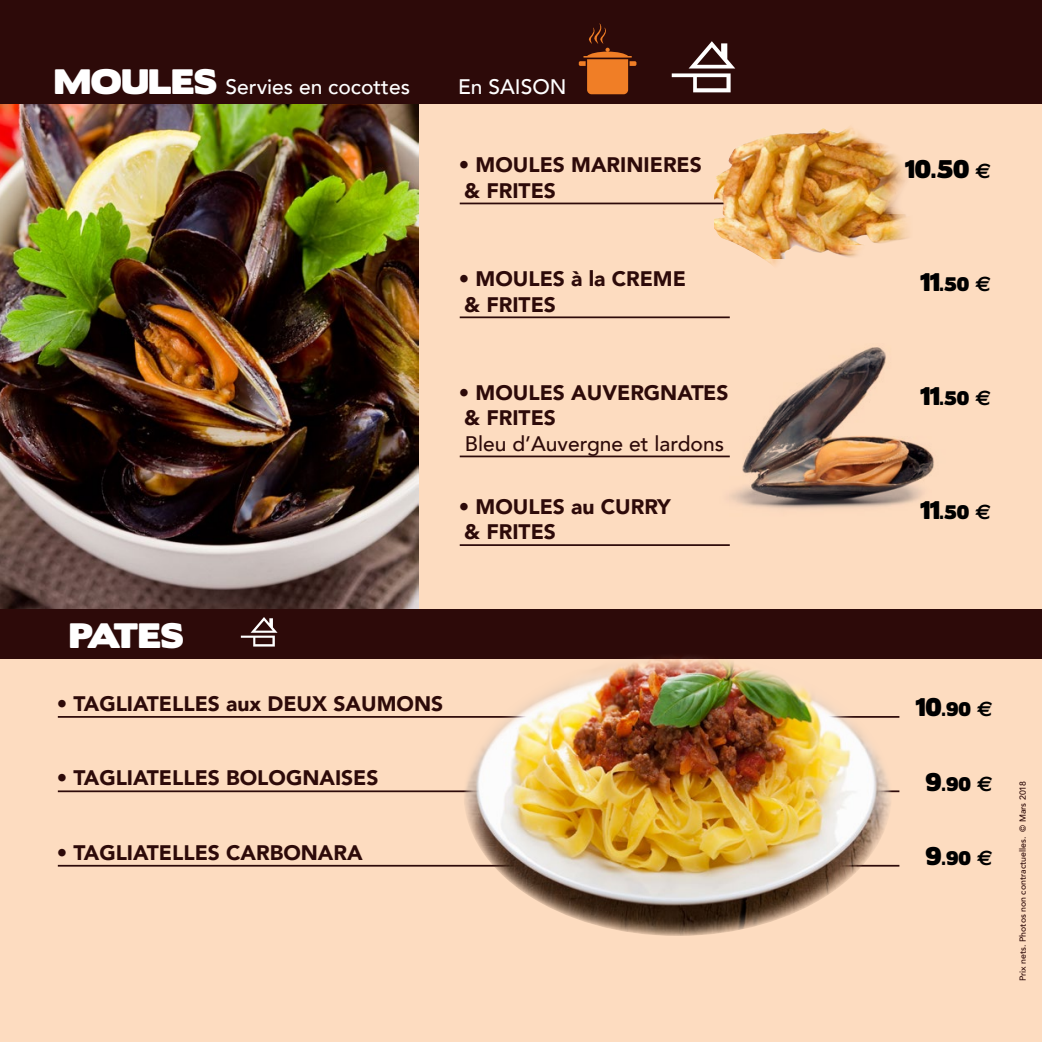
<style>
.page{position:relative;width:1042px;height:1042px;background:#fddcc0}
.page>*{position:absolute;margin:0;border:0;box-sizing:border-box;transform-origin:0 0}
.t1{font:31.5px "Boris Black Bloxx";letter-spacing:-.105em;color:#fff}
.t2{font:22.75px "Boris Black Bloxx";color:#000}
.t3{font:900 21px/25.2px "Avenir";color:#2d0a09}
.t4{font:500 21px "Avenir";color:#fff}
.t5{font:500 21px "Avenir";color:#2d0a09}
.t6{font:17.5px "Boris Black Bloxx";color:#000}
.t7{font:500 8.75px "Avenir";color:#2d0a09}
.s1{font-family:"Boris Black Bloxx";font-weight:400;font-size:31.5px}
.s2{font-family:"Euro Sans";font-weight:700;font-size:21px}
.s3{font-size:22.75px}
</style>
<div class="page">
<img style="left:0;top:104px;width:418px;height:505px">
<div style="left:0;top:0;width:1042px;height:99px;background:#2d0a09"></div>
<div style="left:0;top:46px;width:1042px;height:58px;background:#2d0a09"></div>
<hr style="left:460px;top:203px;width:270px;height:1px;background:#2d0a09">
<hr style="left:460px;top:316px;width:270px;height:2px;background:#2d0a09">
<hr style="left:460px;top:455px;width:270px;height:2px;background:#2d0a09">
<hr style="left:460px;top:544px;width:270px;height:2px;background:#2d0a09">
<svg style="left:579px;top:23px;width:57px;height:71px"></svg>
<img style="left:714px;top:127px;width:195px;height:139px">
<img style="left:704px;top:347px;width:230px;height:162px">
<svg style="left:672px;top:41px;width:63px;height:51px"></svg>
<div style="left:0;top:609px;width:1042px;height:50px;background:#2d0a09"></div>
<hr style="left:58px;top:716px;width:841px;height:2px;background:#2d0a09">
<hr style="left:58px;top:790px;width:841px;height:2px;background:#2d0a09">
<hr style="left:58px;top:865px;width:841px;height:1px;background:#2d0a09">
<svg style="left:241px;top:617px;width:36px;height:29px"></svg>
<img style="left:463px;top:657px;width:429px;height:279px">
<p class="t4" style="left:55px;top:69px;width:357px"><span class="s1">MOULES</span> Servies en cocottes</p>
<p class="t4" style="left:458px;top:68px;width:110px">En SAISON</p>
<p class="t3" style="left:459px;top:152px;width:245px">• MOULES MARINIERES &amp; FRITES</p>
<p class="t2" style="left:905px;top:151px;width:88px">10.50 <span class="s2">E</span></p>
<p class="t3" style="left:459px;top:266px;width:229px">• MOULES à la CREME &amp; FRITES</p>
<p class="t6" style="left:920px;top:271px;width:73px"><span class="s3">11</span>.50 <span class="s2">E</span></p>
<p class="t3" style="left:459px;top:380px;width:271px">• MOULES AUVERGNATES &amp; FRITES</p>
<p class="t5" style="left:465px;top:425px;width:261px">Bleu d’Auvergne et lardons</p>
<p class="t6" style="left:920px;top:385px;width:73px"><span class="s3">11</span>.50 <span class="s2">E</span></p>
<p class="t3" style="left:459px;top:493px;width:213px">• MOULES au CURRY &amp; FRITES</p>
<p class="t6" style="left:920px;top:499px;width:73px"><span class="s3">11</span>.50 <span class="s2">E</span></p>
<h1 class="t1" style="left:70px;top:612px;width:116px">PATES</h1>
<p class="t3" style="left:57px;top:690px;width:388px">• TAGLIATELLES aux DEUX SAUMONS</p>
<p class="t6" style="left:915px;top:696px;width:79px"><span class="s3">10</span>.90 <span class="s2">E</span></p>
<p class="t3" style="left:57px;top:765px;width:323px">• TAGLIATELLES BOLOGNAISES</p>
<p class="t6" style="left:925px;top:770px;width:69px"><span class="s3">9</span>.90 <span class="s2">E</span></p>
<p class="t3" style="left:57px;top:839px;width:307px">• TAGLIATELLES CARBONARA</p>
<p class="t6" style="left:925px;top:845px;width:69px"><span class="s3">9</span>.90 <span class="s2">E</span></p>
<p class="t7" style="left:1015px;top:981px;width:202px;rotate:-90deg">Prix nets. Photos non contractuelles. © Mars 2018</p>
</div>
